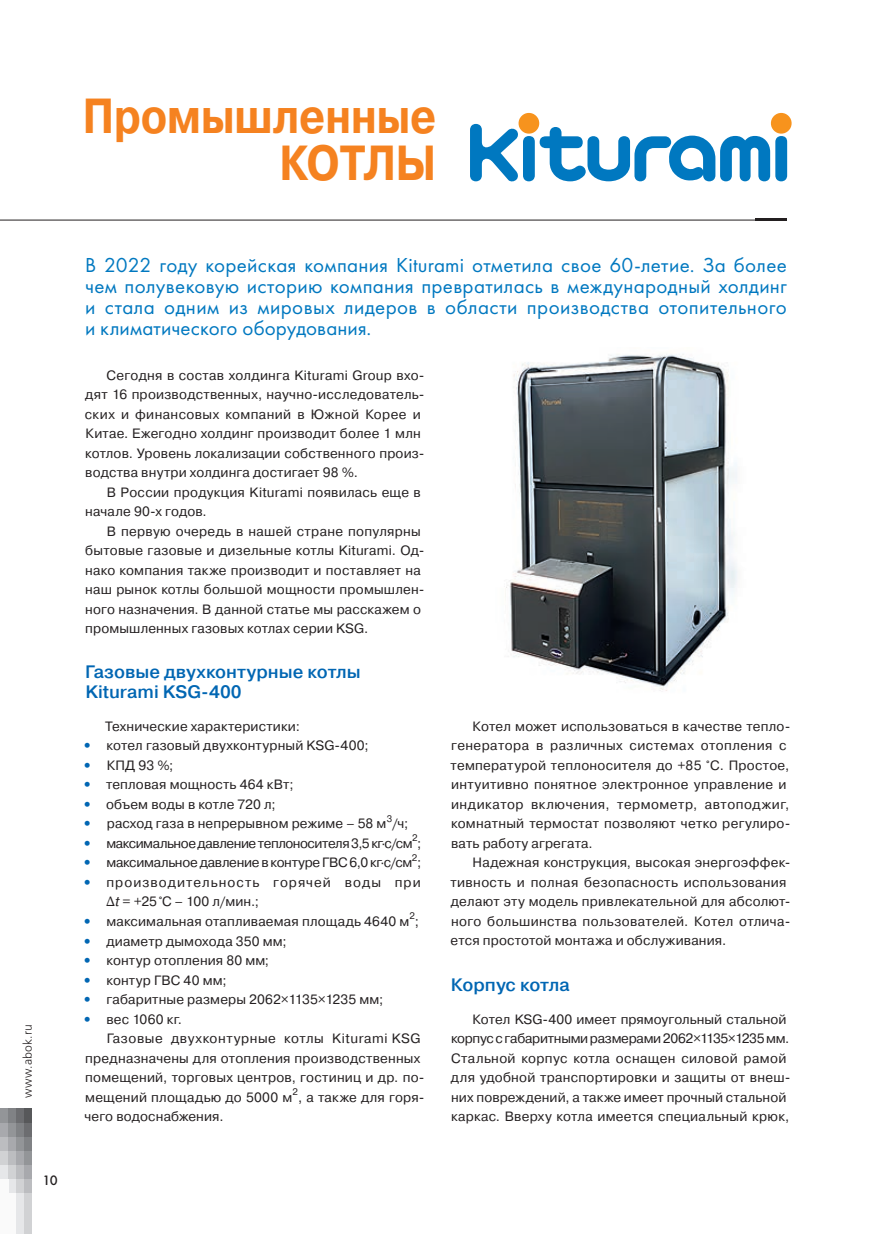
<style>
.page{position:relative;width:872px;height:1234px;background:#fff}
.page>*{position:absolute;margin:0;border:0;box-sizing:border-box;transform-origin:0 0}
.t1{font:700 49.2px/46.5px "Pragmatica";letter-spacing:-.005em;color:#f58220;text-align:right;scale:.85 1}
.t2{font:21px/21px "Futura";letter-spacing:.01em;color:#0078c0;text-align:justify}
.t3{font:500 18px/19.5px "Pragmatica";color:#0166b3}
.t4{font:13.5px/19.5px "Pragmatica";letter-spacing:.015em;color:#231f20}
.t5{font:13.5px/19.5px "Pragmatica";letter-spacing:.075em;color:#231f20}
.t6{font:13.5px "Pragmatica";letter-spacing:-.035em;color:#231f20}
.t7{font:13.5px "Pragmatica";letter-spacing:-.025em;color:#231f20}
.t8{font:13.5px "Pragmatica";letter-spacing:.04em;color:#231f20}
.t9{font:13.5px "Futura Futuris C";color:#231f20}
.t10{font:12px "Free Set Light C";letter-spacing:.015em;color:#231f20}
.t11{font:9.45px "Pragmatica";color:#231f20}
.s1{font-weight:800;color:#0166b3}
.s2{font-style:italic}
</style>
<div class="page">
<div style="left:0;top:1108px;width:9px;height:14px;background:#939598"></div>
<div style="left:0;top:1122px;width:9px;height:14px;background:#a8a9ad"></div>
<div style="left:0;top:1136px;width:9px;height:14px;background:#bcbdc0"></div>
<div style="left:0;top:1150px;width:9px;height:15px;background:#d1d2d4"></div>
<div style="left:0;top:1165px;width:9px;height:14px;background:#e6e7e9"></div>
<div style="left:9px;top:1108px;width:7px;height:14px;background:#808285"></div>
<div style="left:9px;top:1122px;width:7px;height:14px;background:#939598"></div>
<div style="left:9px;top:1136px;width:7px;height:14px;background:#a8a9ad"></div>
<div style="left:9px;top:1150px;width:7px;height:15px;background:#bcbdc0"></div>
<div style="left:9px;top:1165px;width:7px;height:14px;background:#d1d2d4"></div>
<div style="left:9px;top:1179px;width:7px;height:14px;background:#e6e7e9"></div>
<div style="left:16px;top:1108px;width:8px;height:14px;background:#6c6d70"></div>
<div style="left:16px;top:1122px;width:8px;height:14px;background:#808285"></div>
<div style="left:16px;top:1136px;width:8px;height:14px;background:#939598"></div>
<div style="left:16px;top:1150px;width:8px;height:15px;background:#a8a9ad"></div>
<div style="left:16px;top:1165px;width:8px;height:14px;background:#bcbdc0"></div>
<div style="left:16px;top:1179px;width:8px;height:14px;background:#d1d2d4"></div>
<div style="left:24px;top:1108px;width:8px;height:14px;background:#57585a"></div>
<div style="left:24px;top:1122px;width:8px;height:14px;background:#6c6d70"></div>
<div style="left:24px;top:1136px;width:8px;height:14px;background:#808285"></div>
<div style="left:24px;top:1150px;width:8px;height:15px;background:#939598"></div>
<div style="left:24px;top:1165px;width:8px;height:14px;background:#a8a9ad"></div>
<div style="left:24px;top:1179px;width:8px;height:14px;background:#bcbdc0"></div>
<div style="left:0;top:1179px;width:9px;height:54px;background:#fafafa"></div>
<div style="left:9px;top:1193px;width:7px;height:40px;background:#fafafa"></div>
<div style="left:16px;top:1193px;width:8px;height:40px;background:#e6e7e9"></div>
<div style="left:24px;top:1193px;width:8px;height:40px;background:#d1d2d4"></div>
<hr style="left:756px;top:218px;width:31px;height:2px;background:#231f20">
<hr style="left:0;top:220px;width:787px;height:1px;background:#231f20">
<img style="left:505px;top:354px;width:233px;height:337px">
<svg style="left:470px;top:113px;width:321px;height:68px"></svg>
<h1 class="t1" style="left:83px;top:94px;width:417px">Промышленные<br>КОТЛЫ</h1>
<p class="t10" style="left:21px;top:1097px;width:75px;rotate:-90deg">www.abok.ru</p>
<p class="t9" style="left:43px;top:1171px;width:17px">10</p>
<p class="t2" style="left:85px;top:254px;width:703px">В 2022 году корейская компания Kiturami отметила свое 60-летие. За более чем полувековую историю компания превратилась в международный холдинг и стала одним из мировых лидеров в области производства отопительного и климатического оборудования.</p>
<p class="t4" style="left:85px;top:365px;width:341px;text-indent:22px">Сегодня в состав холдинга Kiturami Group вхо&shy;дят 16 производственных, научно-исследователь&shy;ских и финансовых компаний в Южной Корее и Китае. Ежегодно холдинг производит более 1 млн котлов. Уровень локализации собственного произ&shy;водства внутри холдинга достигает 98 %.</p>
<p class="t4" style="left:85px;top:482px;width:337px;text-indent:21px">В России продукция Kiturami появилась еще в начале 90-х годов.</p>
<p class="t4" style="left:85px;top:521px;width:341px;text-indent:22px">В первую очередь в нашей стране популярны бытовые газовые и дизельные котлы Kiturami. Од&shy;нако компания также производит и поставляет на наш рынок котлы большой мощности промышлен&shy;ного назначения. В данной статье мы расскажем о промышленных газовых котлах серии KSG.</p>
<h3 class="t3" style="left:85px;top:662px;width:277px">Газовые двухконтурные котлы<br>Kiturami KSG-400</h3>
<p class="t4" style="left:105px;top:716px;width:196px">Технические характеристики:</p>
<p class="t4" style="left:83px;top:736px;width:287px"><span class="s1">•</span> котел газовый двухконтурный KSG-400;</p>
<p class="t4" style="left:83px;top:755px;width:92px"><span class="s1">•</span> КПД 93 %;</p>
<p class="t4" style="left:83px;top:775px;width:212px"><span class="s1">•</span> тепловая мощность 464 кВт;</p>
<p class="t4" style="left:83px;top:794px;width:194px"><span class="s1">•</span> объем воды в котле 720 л;</p>
<p class="t4" style="left:83px;top:814px;width:327px"><span class="s1">•</span> расход газа в непрерывном режиме – 58 м /ч;</p>
<p class="t11" style="left:387px;top:812px;width:7px">3</p>
<p class="t6" style="left:83px;top:834px;width:340px"><span class="s1">•</span> максимальное давление теплоносителя 3,5 кг∙с/см ;</p>
<p class="t11" style="left:412px;top:831px;width:7px">2</p>
<p class="t7" style="left:83px;top:854px;width:340px"><span class="s1">•</span> максимальное давление в контуре ГВС 6,0 кг∙с/см ;</p>
<p class="t11" style="left:412px;top:851px;width:7px">2</p>
<p class="t5" style="left:106px;top:872px;width:316px;text-indent:-24px"><span class="s1">•</span> производительность горячей воды при ∆<span class="s2">t</span> = +25°С – 100 л/мин.;</p>
<p class="t4" style="left:83px;top:911px;width:338px"><span class="s1">•</span> максимальная отапливаемая площадь 4640 м ;</p>
<p class="t11" style="left:409px;top:909px;width:7px">2</p>
<p class="t4" style="left:83px;top:931px;width:205px"><span class="s1">•</span> диаметр дымохода 350 мм;</p>
<p class="t4" style="left:83px;top:950px;width:188px"><span class="s1">•</span> контур отопления 80 мм;</p>
<p class="t4" style="left:83px;top:970px;width:145px"><span class="s1">•</span> контур ГВС 40 мм;</p>
<p class="t4" style="left:83px;top:989px;width:302px"><span class="s1">•</span> габаритные размеры 2062×1135×1235 мм;</p>
<p class="t4" style="left:83px;top:1009px;width:101px"><span class="s1">•</span> вес 1060 кг.</p>
<p class="t8" style="left:107px;top:1029px;width:315px">Газовые двухконтурные котлы Kiturami KSG</p>
<p class="t4" style="left:85px;top:1048px;width:337px">предназначены для отопления производственных</p>
<p class="t4" style="left:85px;top:1067px;width:341px">помещений, торговых центров, гостиниц и др. по-</p>
<p class="t4" style="left:85px;top:1087px;width:341px">мещений площадью до 5000 м , а также для горя-</p>
<p class="t11" style="left:292px;top:1085px;width:7px">2</p>
<p class="t4" style="left:85px;top:1106px;width:141px">чего водоснабжения.</p>
<p class="t4" style="left:450px;top:716px;width:341px;text-indent:22px">Котел может использоваться в качестве тепло&shy;генератора в различных системах отопления с температурой теплоносителя до +85 °C. Простое, интуитивно понятное электронное управление и индикатор включения, термометр, автоподжиг, комнатный термостат позволяют четко регулиро&shy;вать работу агрегата.</p>
<p class="t4" style="left:450px;top:853px;width:341px;text-indent:22px">Надежная конструкция, высокая энергоэффек&shy;тивность и полная безопасность использования делают эту модель привлекательной для абсолют&shy;ного большинства пользователей. Котел отлича&shy;ется простотой монтажа и обслуживания.</p>
<h3 class="t3" style="left:451px;top:974px;width:120px">Корпус котла</h3>
<p class="t4" style="left:451px;top:1009px;width:341px;text-indent:22px">Котел KSG-400 имеет прямоугольный стальной корпус с габаритными размерами 2062×1135×1235 мм.<br>Стальной корпус котла оснащен силовой рамой для удобной транспортировки и защиты от внеш&shy;них повреждений, а также имеет прочный стальной каркас. Вверху котла имеется специальный крюк,</p>
</div>
